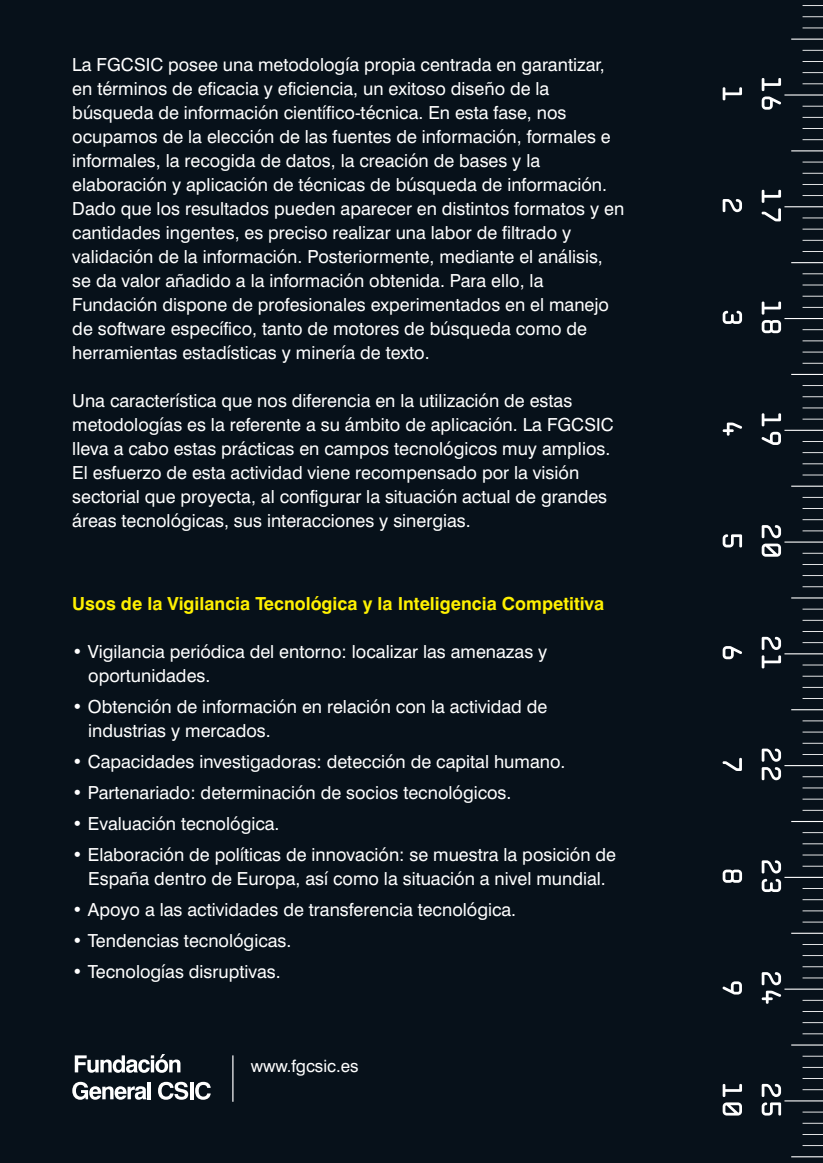
<style>
.page{position:relative;width:823px;height:1163px;background:#fff}
.page>*{position:absolute;margin:0;border:0;box-sizing:border-box;transform-origin:0 0}
.t1{font:18px/24px "Swiss 721 BT";color:#fff}
.t2{font:700 18px "Swiss 721 BT";color:#fff101}
.t3{font:17px "Swiss 721 BT";color:#fff}
</style>
<div class="page">
<div style="left:0;top:0;width:669px;height:1162px;background:#07111a"></div>
<div style="left:669px;top:0;width:153px;height:1162px;background:#07111a"></div>
<svg style="left:72px;top:1081px;width:74px;height:18px"></svg>
<hr style="left:148px;top:1082px;width:3px;height:17px;background:#fff">
<svg style="left:158px;top:1081px;width:30px;height:18px"></svg>
<hr style="left:190px;top:1082px;width:3px;height:17px;background:#fff">
<svg style="left:195px;top:1081px;width:16px;height:18px"></svg>
<svg style="left:75px;top:1054px;width:105px;height:18px"></svg>
<hr style="left:232px;top:1055px;width:1px;height:46px;background:#fff">
<p class="t1" style="left:72px;top:52px;width:553px">La FGCSIC posee una metodología propia centrada en garantizar, en términos de eficacia y eficiencia, un exitoso diseño de la búsqueda de información científico-técnica. En esta fase, nos ocupamos de la elección de las fuentes de información, formales e informales, la recogida de datos, la creación de bases y la elaboración y aplicación de técnicas de búsqueda de información.<br>Dado que los resultados pueden aparecer en distintos formatos y en cantidades ingentes, es preciso realizar una labor de filtrado y validación de la información. Posteriormente, mediante el análisis, se da valor añadido a la información obtenida. Para ello, la Fundación dispone de profesionales experimentados en el manejo de software específico, tanto de motores de búsqueda como de herramientas estadísticas y minería de texto.</p>
<p class="t1" style="left:72px;top:388px;width:542px">Una característica que nos diferencia en la utilización de estas metodologías es la referente a su ámbito de aplicación. La FGCSIC lleva a cabo estas prácticas en campos tecnológicos muy amplios.<br>El esfuerzo de esta actividad viene recompensado por la visión sectorial que proyecta, al configurar la situación actual de grandes áreas tecnológicas, sus interacciones y sinergias.</p>
<p class="t2" style="left:72px;top:592px;width:533px">Usos de la Vigilancia Tecnológica y la Inteligencia Competitiva</p>
<p class="t1" style="left:88px;top:639px;width:460px;text-indent:-16px">• Vigilancia periódica del entorno: localizar las amenazas y oportunidades.</p>
<p class="t1" style="left:88px;top:694px;width:460px;text-indent:-16px">• Obtención de información en relación con la actividad de industrias y mercados.</p>
<p class="t1" style="left:72px;top:749px;width:494px">• Capacidades investigadoras: detección de capital humano.</p>
<p class="t1" style="left:72px;top:780px;width:440px">• Partenariado: determinación de socios tecnológicos.</p>
<p class="t1" style="left:72px;top:811px;width:209px">• Evaluación tecnológica.</p>
<p class="t1" style="left:72px;top:842px;width:545px;text-align:center">• Elaboración de políticas de innovación: se muestra la posición de<br>España dentro de Europa, así como la situación a nivel mundial.</p>
<p class="t1" style="left:72px;top:897px;width:445px">• Apoyo a las actividades de transferencia tecnológica.</p>
<p class="t1" style="left:72px;top:928px;width:220px">• Tendencias tecnológicas.</p>
<p class="t1" style="left:72px;top:959px;width:210px">• Tecnologías disruptivas.</p>
<p class="t3" style="left:250px;top:1055px;width:109px">www.fgcsic.es</p>
</div>
